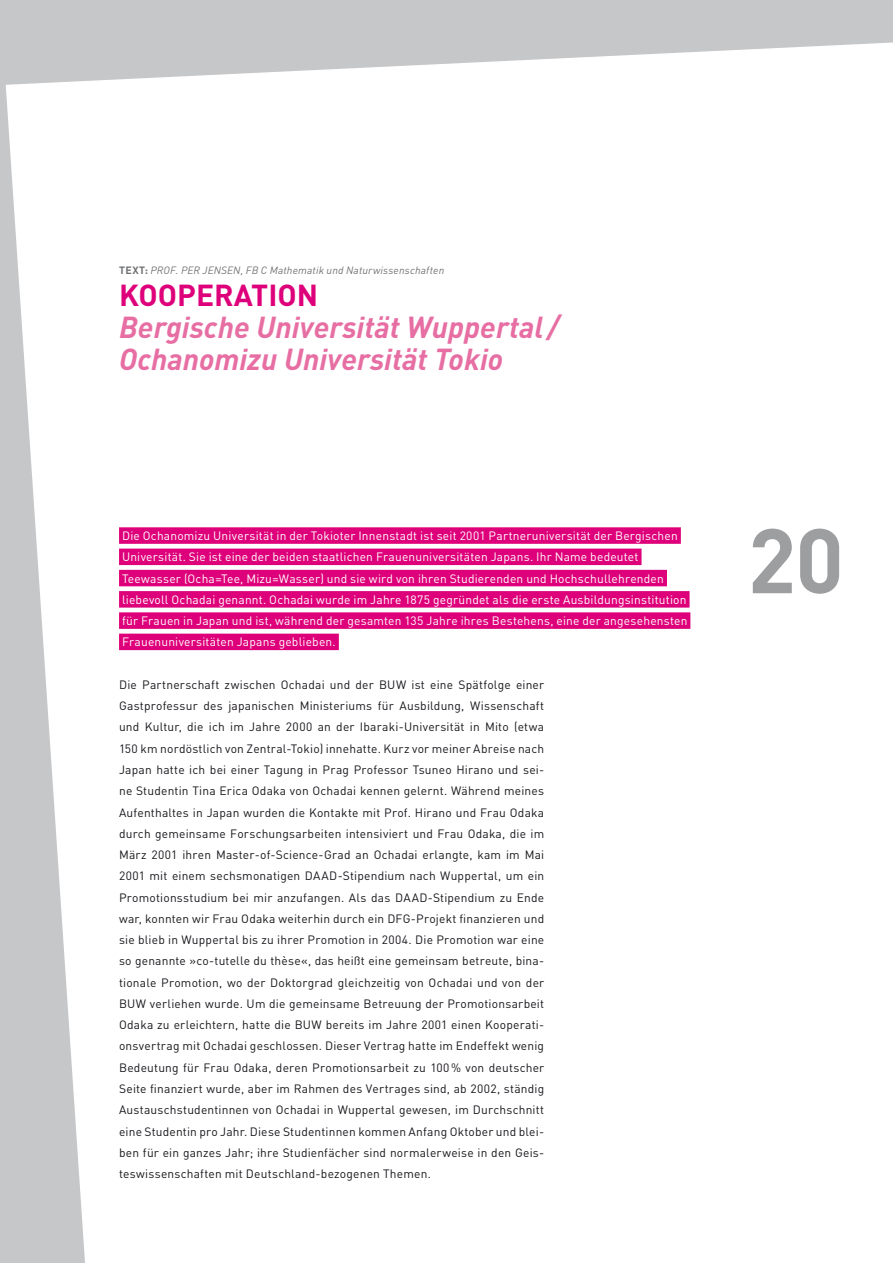
<style>
.page{position:relative;width:893px;height:1263px;background:#fff}
.page>*{position:absolute;margin:0;border:0;box-sizing:border-box;transform-origin:0 0}
.t1{font:700 90px "DIN";color:#9d9ea0}
.t2{font:italic 700 30px/32px "DIN";color:#e76ea3}
.t3{font:700 30px "DIN";color:#de007a}
.t4{font:12px/21.3px "DIN";letter-spacing:.015em;color:#1a171c;text-align:justify}
.t5{font:12px/21.3px "DIN";letter-spacing:.015em;color:#fff}
.t6{font:italic 10.5px "DIN";letter-spacing:.015em;color:#707173}
.s1{font-weight:700;font-style:normal}
</style>
<div class="page">
<div style="left:119px;top:527px;width:562px;height:17px;background:#de007a"></div>
<div style="left:119px;top:549px;width:522px;height:16px;background:#de007a"></div>
<div style="left:119px;top:570px;width:548px;height:16px;background:#de007a"></div>
<div style="left:119px;top:591px;width:571px;height:17px;background:#de007a"></div>
<div style="left:119px;top:612px;width:571px;height:17px;background:#de007a"></div>
<div style="left:119px;top:634px;width:220px;height:16px;background:#de007a"></div>
<svg style="left:0;top:85px;width:85px;height:1178px;fill:#c6c7c9"></svg>
<svg style="left:0;top:0;width:893px;height:85px;fill:#c6c7c9"></svg>
<p class="t6" style="left:119px;top:264px;width:96px"><span class="s1">TEXT:</span> Prof. Per Jensen</p>
<p class="t6" style="left:241px;top:264px;width:205px">, FB C Mathematik und Naturwissenschaften</p>
<h2 class="t3" style="left:119px;top:276px;width:39px">KOOPERATION</h2>
<h2 class="t2" style="left:119px;top:310px;width:441px">Bergische Universität Wuppertal/<br>Ochanomizu Universität Tokio</h2>
<p class="t5" style="left:122px;top:525px;width:567px">Die Ochanomizu Universität in der Tokioter Innenstadt ist seit 2001 Partneruniversität der Bergischen Universität. Sie ist eine der beiden staatlichen Frauenuniversitäten Japans. Ihr Name bedeutet Teewasser (Ocha=Tee, Mizu=Wasser) und sie wird von ihren Studierenden und Hochschullehrenden liebevoll Ochadai genannt. Ochadai wurde im Jahre 1875 gegründet als die erste Ausbildungsinstitution für Frauen in Japan und ist, während der gesamten 135 Jahre ihres Bestehens, eine der angesehensten Frauenuniversitäten Japans geblieben.</p>
<p class="t4" style="left:119px;top:674px;width:427px">Die Partnerschaft zwischen Ochadai und der BUW ist eine Spätfolge einer Gastprofessur des japanischen Ministeriums für Ausbildung, Wissenschaft und Kultur, die ich im Jahre 2000 an der Ibaraki-Universität in Mito (etwa 150 km nordöstlich von Zentral-Tokio) innehatte. Kurz vor meiner Abreise nach Japan hatte ich bei einer Tagung in Prag Professor Tsuneo Hirano und sei&shy;ne Studentin Tina Erica Odaka von Ochadai kennen gelernt. Während meines Aufenthaltes in Japan wurden die Kontakte mit Prof. Hirano und Frau Odaka durch gemeinsame Forschungsarbeiten intensiviert und Frau Odaka, die im März 2001 ihren Master-of-Science-Grad an Ochadai erlangte, kam im Mai 2001 mit einem sechsmonatigen DAAD-Stipendium nach Wuppertal, um ein Promotionsstudium bei mir anzufangen. Als das DAAD-Stipendium zu Ende war, konnten wir Frau Odaka weiterhin durch ein DFG-Projekt finanzieren und sie blieb in Wuppertal bis zu ihrer Promotion in 2004. Die Promotion war eine so genannte »co-tutelle du thèse«, das heißt eine gemeinsam betreute, bina&shy;tionale Promotion, wo der Doktorgrad gleichzeitig von Ochadai und von der BUW verliehen wurde. Um die gemeinsame Betreuung der Promotionsarbeit Odaka zu erleichtern, hatte die BUW bereits im Jahre 2001 einen Kooperati&shy;onsvertrag mit Ochadai geschlossen. Dieser Vertrag hatte im Endeffekt wenig Bedeutung für Frau Odaka, deren Promotionsarbeit zu 100% von deutscher Seite finanziert wurde, aber im Rahmen des Vertrages sind, ab 2002, ständig Austauschstudentinnen von Ochadai in Wuppertal gewesen, im Durchschnitt eine Studentin pro Jahr. Diese Studentinnen kommen Anfang Oktober und blei&shy;ben für ein ganzes Jahr; ihre Studienfächer sind normalerweise in den Geis&shy;teswissenschaften mit Deutschland-bezogenen Themen.</p>
<h1 class="t1" style="left:747px;top:502px;width:98px">20</h1>
</div>
